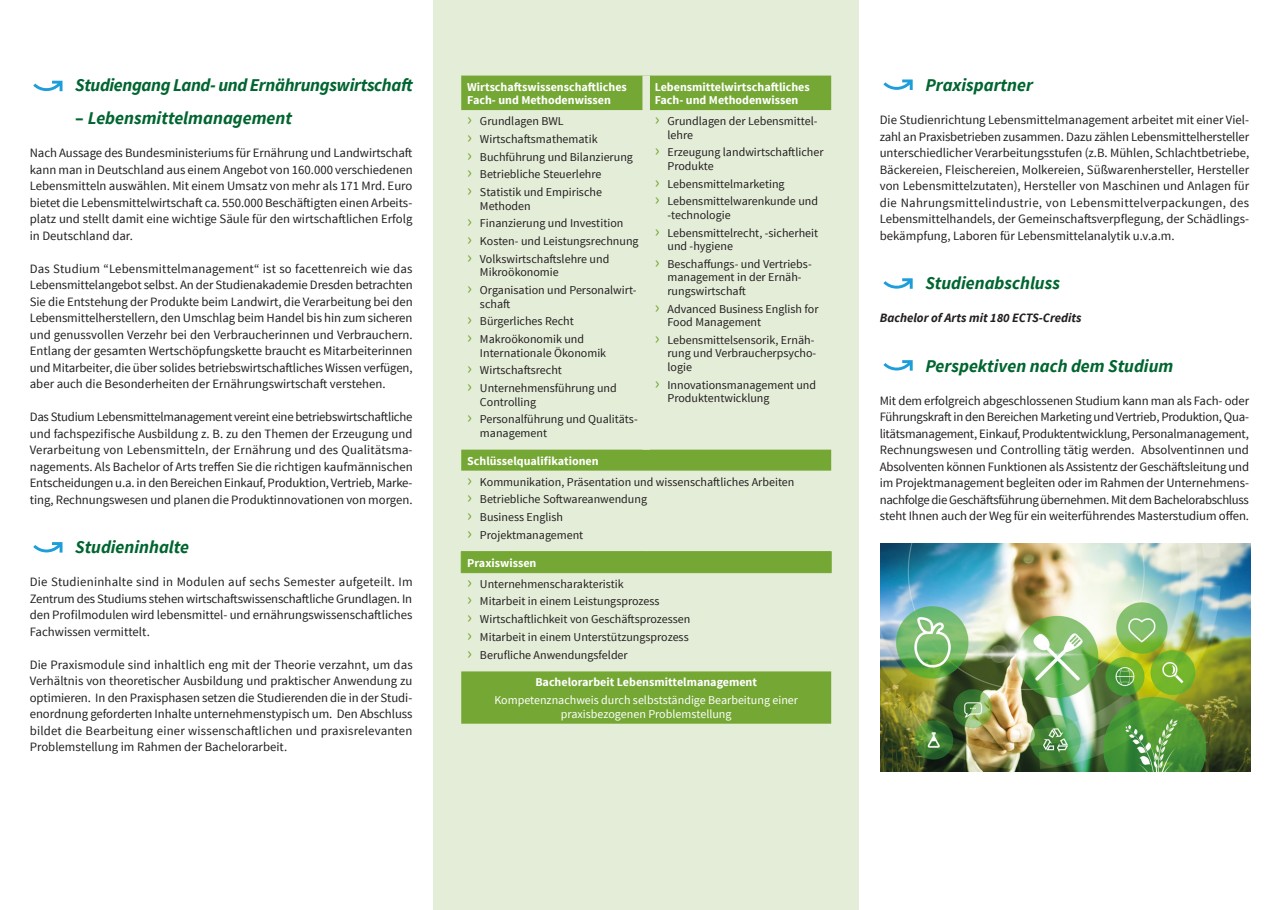
<style>
.page{position:relative;width:1280px;height:910px;background:#fff}
.page>*{position:absolute;margin:0;border:0;box-sizing:border-box;transform-origin:0 0}
.Fließtext{font:italic 700 18px "Source Sans Pro";color:#006530}
.Fließtext-2{font:italic 700 18px "Source Sans Pro";letter-spacing:-.02em;color:#006530}
.Fließtext-3{font:12.75px/16.5px "Source Sans Pro";color:#231f20;text-align:justify}
.t1{font:italic 700 12.75px "Source Sans Pro";color:#231f20}
.t2{font:12px/13.5px "Source Sans Pro";color:#231f20}
.Tabelle_Kopf{font:700 12px/13.5px "Source Sans Pro";color:#fff}
.Tabelle_Kopf-2{font:12px/13.5px "Source Sans Pro";color:#fff;text-align:center}
.s1{font-weight:900;font-style:normal}
.s2{font-size:18px;color:#74a733}
</style>
<div class="page">
<div style="left:434px;top:0;width:425px;height:910px;background:#e4edd8"></div>
<svg style="left:461px;top:76px;width:370px;height:648px"></svg>
<svg style="left:831px;top:552px;width:1px;height:20px"></svg>
<div style="left:642px;top:76px;width:8px;height:34px;background:#e4edd8"></div>
<div style="left:642px;top:110px;width:8px;height:340px;background:#e4edd8"></div>
<hr style="left:461px;top:551px;width:185px;height:1px;background:#74a733">
<svg style="left:461px;top:552px;width:1px;height:20px"></svg>
<hr style="left:646px;top:551px;width:185px;height:1px;background:#74a733">
<hr style="left:461px;top:572px;width:185px;height:1px;background:#74a733">
<hr style="left:646px;top:572px;width:185px;height:1px;background:#74a733">
<svg style="left:33px;top:81px;width:30px;height:10px"></svg>
<svg style="left:33px;top:542px;width:30px;height:11px"></svg>
<svg style="left:883px;top:360px;width:30px;height:11px"></svg>
<svg style="left:883px;top:278px;width:30px;height:11px"></svg>
<svg style="left:883px;top:79px;width:30px;height:11px"></svg>
<img style="left:881px;top:544px;width:369px;height:228px">
<p class="Fließtext-2" style="left:75px;top:74px;width:339px">Studiengang Land- und Ernährungswirtschaft</p>
<p class="Fließtext" style="left:75px;top:107px;width:218px"><span class="s1">–</span> Lebensmittelmanagement</p>
<p class="Fließtext-3" style="left:30px;top:145px;width:384px">Nach Aussage des Bundesministeriums für Ernährung und Landwirtschaft kann man in Deutschland aus einem Angebot von 160.000 verschiedenen Lebensmitteln auswählen. Mit einem Umsatz von mehr als 171 Mrd. Euro bietet die Lebensmittelwirtschaft ca. 550.000 Beschäftigten einen Arbeits&shy;platz und stellt damit eine wichtige Säule für den wirtschaftlichen Erfolg in Deutschland dar.</p>
<p class="Fließtext-3" style="left:30px;top:260px;width:384px">Das Studium “Lebensmittelmanagement“ ist so facettenreich wie das Lebensmittelangebot selbst. An der Studienakademie Dresden betrachten Sie die Entstehung der Produkte beim Landwirt, die Verarbeitung bei den Lebensmittelherstellern, den Umschlag beim Handel bis hin zum sicheren und genussvollen Verzehr bei den Verbraucherinnen und Verbrauchern.<br>Entlang der gesamten Wertschöpfungskette braucht es Mitarbeiterinnen und Mitarbeiter, die über solides betriebswirtschaftliches Wissen verfügen, aber auch die Besonderheiten der Ernährungswirtschaft verstehen.</p>
<p class="Fließtext-3" style="left:30px;top:409px;width:384px">Das Studium Lebensmittelmanagement vereint eine betriebswirtschaftliche und fachspezifische Ausbildung z. B. zu den Themen der Erzeugung und Verarbeitung von Lebensmitteln, der Ernährung und des Qualitätsma&shy;nagements. Als Bachelor of Arts treffen Sie die richtigen kaufmännischen Entscheidungen u.a. in den Bereichen Einkauf, Produktion, Vertrieb, Marke&shy;ting, Rechnungswesen und planen die Produktinnovationen von morgen.</p>
<p class="Fließtext" style="left:75px;top:536px;width:115px">Studieninhalte</p>
<p class="Fließtext-3" style="left:30px;top:574px;width:384px">Die Studieninhalte sind in Modulen auf sechs Semester aufgeteilt. Im Zentrum des Studiums stehen wirtschaftswissenschaftliche Grundlagen. In den Profilmodulen wird lebensmittel- und ernährungswissenschaftliches Fachwissen vermittelt.</p>
<p class="Fließtext-3" style="left:30px;top:656px;width:384px">Die Praxismodule sind inhaltlich eng mit der Theorie verzahnt, um das Verhältnis von theoretischer Ausbildung und praktischer Anwendung zu optimieren. In den Praxisphasen setzen die Studierenden die in der Studi&shy;enordnung geforderten Inhalte unternehmenstypisch um. Den Abschluss bildet die Bearbeitung einer wissenschaftlichen und praxisrelevanten Problemstellung im Rahmen der Bachelorarbeit.</p>
<p class="Tabelle_Kopf" style="left:467px;top:80px;width:161px">Wirtschaftswissenschaftliches</p>
<p class="Tabelle_Kopf" style="left:467px;top:94px;width:145px">Fach- und Methodenwissen</p>
<p class="t2" style="left:467px;top:115px;width:98px"><span class="s2">›</span> Grundlagen BWL</p>
<p class="t2" style="left:467px;top:132px;width:132px"><span class="s2">›</span> Wirtschaftsmathematik</p>
<p class="t2" style="left:467px;top:150px;width:167px"><span class="s2">›</span> Buchführung und Bilanzierung</p>
<p class="t2" style="left:467px;top:168px;width:136px"><span class="s2">›</span> Betriebliche Steuerlehre</p>
<p class="t2" style="left:480px;top:186px;width:123px;text-indent:-13px"><span class="s2">›</span> Statistik und Empirische<br>Methoden</p>
<p class="t2" style="left:467px;top:217px;width:158px"><span class="s2">›</span> Finanzierung und Investition</p>
<p class="t2" style="left:467px;top:235px;width:173px"><span class="s2">›</span> Kosten- und Leistungsrechnung</p>
<p class="t2" style="left:480px;top:252px;width:131px;text-indent:-13px"><span class="s2">›</span> Volkswirtschaftslehre und<br>Mikroökonomie</p>
<p class="t2" style="left:480px;top:284px;width:158px;text-indent:-13px"><span class="s2">›</span> Organisation und Personalwirt&shy;schaft</p>
<p class="t2" style="left:467px;top:315px;width:108px"><span class="s2">›</span> Bürgerliches Recht</p>
<p class="t2" style="left:480px;top:333px;width:128px;text-indent:-13px"><span class="s2">›</span> Makroökonomik und<br>Internationale Ökonomik</p>
<p class="t2" style="left:467px;top:364px;width:96px"><span class="s2">›</span> Wirtschaftsrecht</p>
<p class="t2" style="left:480px;top:382px;width:138px;text-indent:-13px"><span class="s2">›</span> Unternehmensführung und<br>Controlling</p>
<p class="t2" style="left:480px;top:413px;width:159px;text-indent:-13px"><span class="s2">›</span> Personalführung und Qualitäts&shy;management</p>
<p class="Tabelle_Kopf" style="left:655px;top:80px;width:157px">Lebensmittelwirtschaftliches<br>Fach- und Methodenwissen</p>
<p class="t2" style="left:667px;top:115px;width:152px;text-indent:-13px"><span class="s2">›</span> Grundlagen der Lebensmittel&shy;lehre</p>
<p class="t2" style="left:667px;top:146px;width:158px;text-indent:-13px"><span class="s2">›</span> Erzeugung landwirtschaftlicher<br>Produkte</p>
<p class="t2" style="left:655px;top:177px;width:131px"><span class="s2">›</span> Lebensmittelmarketing</p>
<p class="t2" style="left:667px;top:195px;width:152px;text-indent:-13px"><span class="s2">›</span> Lebensmittelwarenkunde und -technologie</p>
<p class="t2" style="left:667px;top:226px;width:152px;text-indent:-13px"><span class="s2">›</span> Lebensmittelrecht, -sicherheit und -hygiene</p>
<p class="t2" style="left:667px;top:257px;width:146px;text-indent:-13px"><span class="s2">›</span> Beschaffungs- und Vertriebs&shy;management in der Ernäh&shy;rungswirtschaft</p>
<p class="t2" style="left:667px;top:302px;width:153px;text-indent:-13px"><span class="s2">›</span> Advanced Business English for<br>Food Management</p>
<p class="t2" style="left:667px;top:333px;width:150px;text-indent:-13px"><span class="s2">›</span> Lebensmittelsensorik, Ernäh&shy;rung und Verbraucherpsycho&shy;logie</p>
<p class="t2" style="left:667px;top:378px;width:150px;text-indent:-13px"><span class="s2">›</span> Innovationsmanagement und<br>Produktentwicklung</p>
<p class="Tabelle_Kopf" style="left:467px;top:454px;width:133px">Schlüsselqualifikationen</p>
<p class="t2" style="left:467px;top:475px;width:329px"><span class="s2">›</span> Kommunikation, Präsentation und wissenschaftliches Arbeiten</p>
<p class="t2" style="left:467px;top:493px;width:181px"><span class="s2">›</span> Betriebliche Softwareanwendung</p>
<p class="t2" style="left:467px;top:511px;width:97px"><span class="s2">›</span> Business English</p>
<p class="t2" style="left:467px;top:528px;width:118px"><span class="s2">›</span> Projektmanagement</p>
<p class="Tabelle_Kopf" style="left:467px;top:556px;width:71px">Praxiswissen</p>
<p class="t2" style="left:467px;top:577px;width:158px"><span class="s2">›</span> Unternehmenscharakteristik</p>
<p class="t2" style="left:467px;top:595px;width:194px"><span class="s2">›</span> Mitarbeit in einem Leistungsprozess</p>
<p class="t2" style="left:467px;top:613px;width:225px"><span class="s2">›</span> Wirtschaftlichkeit von Geschäftsprozessen</p>
<p class="t2" style="left:467px;top:630px;width:223px"><span class="s2">›</span> Mitarbeit in einem Unterstützungsprozess</p>
<p class="t2" style="left:467px;top:648px;width:162px"><span class="s2">›</span> Berufliche Anwendungsfelder</p>
<p class="Tabelle_Kopf" style="left:535px;top:676px;width:223px">Bachelorarbeit Lebensmittelmanagement</p>
<p class="Tabelle_Kopf-2" style="left:494px;top:694px;width:305px">Kompetenznachweis durch selbstständige Bearbeitung einer praxisbezogenen Problemstellung</p>
<p class="Fließtext" style="left:925px;top:74px;width:109px">Praxispartner</p>
<p class="Fließtext-3" style="left:880px;top:112px;width:371px">Die Studienrichtung Lebensmittelmanagement arbeitet mit einer Viel&shy;zahl an Praxisbetrieben zusammen. Dazu zählen Lebensmittelhersteller unterschiedlicher Verarbeitungsstufen (z.B. Mühlen, Schlachtbetriebe, Bäckereien, Fleischereien, Molkereien, Süßwarenhersteller, Hersteller von Lebensmittelzutaten), Hersteller von Maschinen und Anlagen für die Nahrungsmittelindustrie, von Lebensmittelverpackungen, des Lebensmittelhandels, der Gemeinschaftsverpflegung, der Schädlings&shy;bekämpfung, Laboren für Lebensmittelanalytik u.v.a.m.</p>
<p class="Fließtext" style="left:925px;top:272px;width:136px">Studienabschluss</p>
<p class="t1" style="left:880px;top:310px;width:203px">Bachelor of Arts mit 180 ECTS-Credits</p>
<p class="Fließtext" style="left:925px;top:354px;width:249px">Perspektiven nach dem Studium</p>
<p class="Fließtext-3" style="left:880px;top:392px;width:371px">Mit dem erfolgreich abgeschlossenen Studium kann man als Fach- oder Führungskraft in den Bereichen Marketing und Vertrieb, Produktion, Qua&shy;litätsmanagement, Einkauf, Produktentwicklung, Personalmanagement, Rechnungswesen und Controlling tätig werden. Absolventinnen und Absolventen können Funktionen als Assistentz der Geschäftsleitung und im Projektmanagement begleiten oder im Rahmen der Unternehmens&shy;nachfolge die Geschäftsführung übernehmen. Mit dem Bachelorabschluss steht Ihnen auch der Weg für ein weiterführendes Masterstudium offen.</p>
</div>
